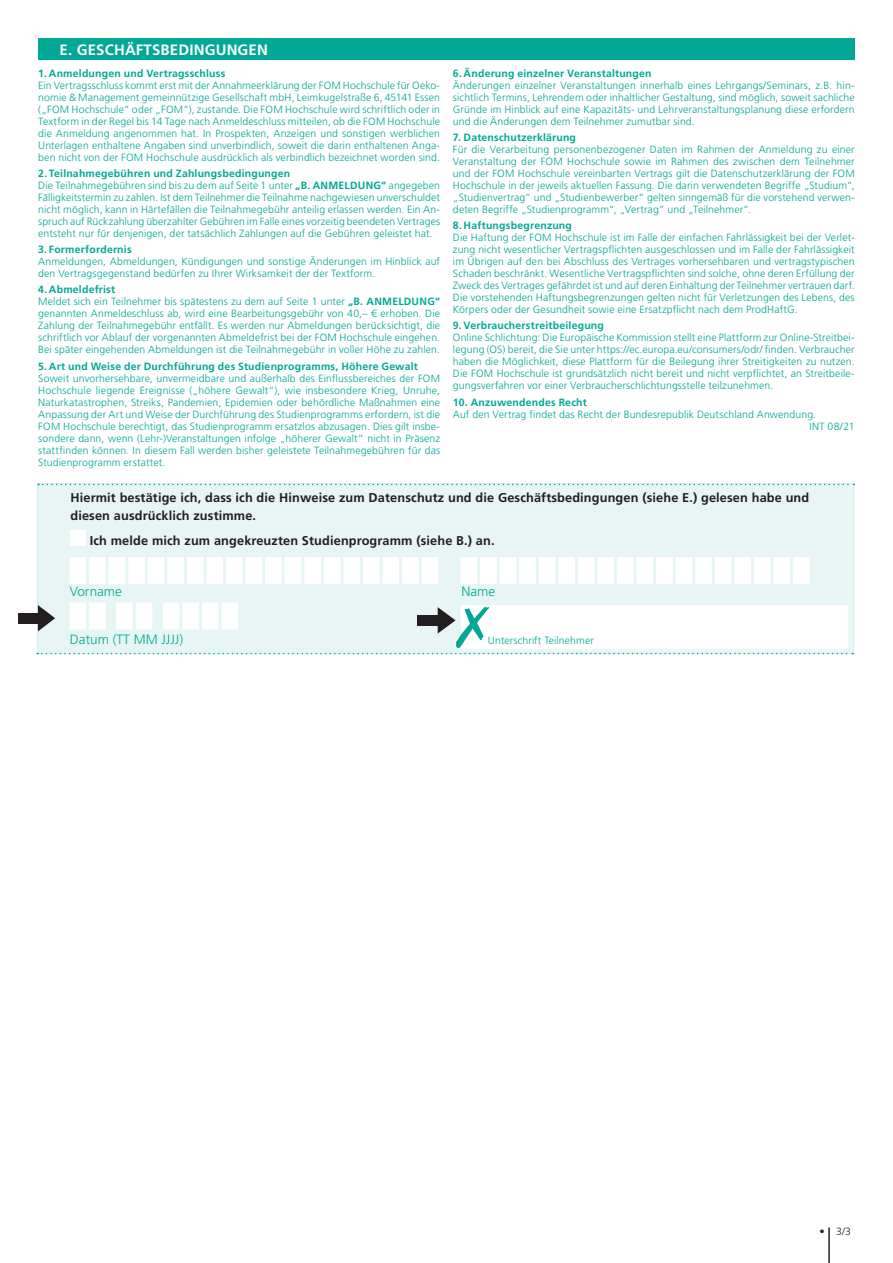
<style>
.page{position:relative;width:893px;height:1263px;background:#fff}
.page>*{position:absolute;margin:0;border:0;box-sizing:border-box;transform-origin:0 0}
.t1{font:700 15px "Frutiger LT Pro";letter-spacing:.01em;color:#fff}
.t2{font:300 13.5px "Frutiger LT Pro";color:#00a895}
.t3{font:700 12.75px/17.4px "Frutiger LT Pro";letter-spacing:.01em;color:#231f20}
.t4{font:300 10.5px/12px "Frutiger LT Pro";letter-spacing:.01em;color:#00a895;text-align:justify}
.t5{font:700 10.5px "Frutiger LT Pro";letter-spacing:.02em;color:#00a895}
.t6{font:300 10.5px "Frutiger LT Pro";color:#231f20}
.s1{font-weight:700}
</style>
<div class="page">
<div style="left:38px;top:38px;width:817px;height:22px;background:#00a895"></div>
<div style="left:38px;top:483px;width:816px;height:171px;background:#e7f6f5"></div>
<div style="left:18px;top:613px;width:21px;height:10px;background:#231f20"></div>
<svg style="left:37px;top:598px;width:816px;height:56px"></svg>
<div style="left:70px;top:557px;width:16px;height:27px;background:#fff"></div>
<div style="left:90px;top:557px;width:15px;height:27px;background:#fff"></div>
<div style="left:109px;top:557px;width:16px;height:27px;background:#fff"></div>
<div style="left:129px;top:557px;width:15px;height:27px;background:#fff"></div>
<div style="left:148px;top:557px;width:16px;height:27px;background:#fff"></div>
<div style="left:168px;top:557px;width:16px;height:27px;background:#fff"></div>
<div style="left:187px;top:557px;width:16px;height:27px;background:#fff"></div>
<div style="left:207px;top:557px;width:16px;height:27px;background:#fff"></div>
<div style="left:226px;top:557px;width:16px;height:27px;background:#fff"></div>
<div style="left:246px;top:557px;width:16px;height:27px;background:#fff"></div>
<div style="left:266px;top:557px;width:15px;height:27px;background:#fff"></div>
<div style="left:285px;top:557px;width:16px;height:27px;background:#fff"></div>
<div style="left:305px;top:557px;width:15px;height:27px;background:#fff"></div>
<div style="left:324px;top:557px;width:16px;height:27px;background:#fff"></div>
<div style="left:344px;top:557px;width:16px;height:27px;background:#fff"></div>
<div style="left:363px;top:557px;width:16px;height:27px;background:#fff"></div>
<div style="left:383px;top:557px;width:16px;height:27px;background:#fff"></div>
<div style="left:402px;top:557px;width:16px;height:27px;background:#fff"></div>
<div style="left:422px;top:557px;width:16px;height:27px;background:#fff"></div>
<div style="left:461px;top:557px;width:16px;height:27px;background:#fff"></div>
<div style="left:480px;top:557px;width:16px;height:27px;background:#fff"></div>
<div style="left:500px;top:557px;width:16px;height:27px;background:#fff"></div>
<div style="left:520px;top:557px;width:15px;height:27px;background:#fff"></div>
<div style="left:539px;top:557px;width:16px;height:27px;background:#fff"></div>
<div style="left:559px;top:557px;width:15px;height:27px;background:#fff"></div>
<div style="left:578px;top:557px;width:16px;height:27px;background:#fff"></div>
<div style="left:598px;top:557px;width:16px;height:27px;background:#fff"></div>
<div style="left:617px;top:557px;width:16px;height:27px;background:#fff"></div>
<div style="left:637px;top:557px;width:16px;height:27px;background:#fff"></div>
<div style="left:656px;top:557px;width:16px;height:27px;background:#fff"></div>
<div style="left:676px;top:557px;width:16px;height:27px;background:#fff"></div>
<div style="left:696px;top:557px;width:15px;height:27px;background:#fff"></div>
<div style="left:715px;top:557px;width:16px;height:27px;background:#fff"></div>
<div style="left:735px;top:557px;width:16px;height:27px;background:#fff"></div>
<div style="left:754px;top:557px;width:16px;height:27px;background:#fff"></div>
<div style="left:774px;top:557px;width:16px;height:27px;background:#fff"></div>
<div style="left:793px;top:557px;width:16px;height:27px;background:#fff"></div>
<div style="left:70px;top:530px;width:16px;height:15px;background:#fff"></div>
<hr style="left:828px;top:1227px;width:2px;height:36px;background:#231f20">
<h1 class="t1" style="left:60px;top:41px;width:210px">E. GESCHÄFTSBEDINGUNGEN</h1>
<p class="t5" style="left:38px;top:67px;width:189px">1. Anmeldungen und Vertragsschluss</p>
<p class="t4" style="left:38px;top:79px;width:403px">Ein Vertragsschluss kommt erst mit der Annahmeerklärung der FOM Hochschule für Oeko&shy;nomie &amp; Management gemeinnützige Gesellschaft mbH, Leimkugelstraße 6, 45141 Essen („FOM Hochschule“ oder „FOM“), zustande. Die FOM Hochschule wird schriftlich oder in Textform in der Regel bis 14 Tage nach Anmeldeschluss mitteilen, ob die FOM Hochschule die Anmeldung angenommen hat. In Prospekten, Anzeigen und sonstigen werblichen Unterlagen enthaltene Angaben sind unverbindlich, soweit die darin enthaltenen Anga&shy;ben nicht von der FOM Hochschule ausdrücklich als verbindlich bezeichnet worden sind.</p>
<p class="t4" style="left:38px;top:167px;width:403px;text-align:left"><span class="s1">2.Teilnahmegebühren und Zahlungsbedingungen<br></span>Die Teilnahmegebühren sind bis zu dem auf Seite 1 unter <span class="s1">„B. ANMELDUNG“</span> angegeben Fälligkeitstermin zu zahlen. Ist dem Teilnehmer die Teilnahme nachgewiesen unverschuldet nicht möglich, kann in Härtefällen die Teilnahmegebühr anteilig erlassen werden. Ein An&shy;spruch auf Rückzahlung überzahlter Gebühren im Falle eines vorzeitig beendeten Vertrages entsteht nur für denjenigen, der tatsächlich Zahlungen auf die Gebühren geleistet hat.</p>
<p class="t5" style="left:38px;top:243px;width:95px">3. Formerfordernis</p>
<p class="t4" style="left:38px;top:255px;width:403px">Anmeldungen, Abmeldungen, Kündigungen und sonstige Änderungen im Hinblick auf den Vertragsgegenstand bedürfen zu Ihrer Wirksamkeit der der Textform.</p>
<p class="t4" style="left:38px;top:284px;width:403px;text-align:left"><span class="s1">4.Abmeldefrist<br></span>Meldet sich ein Teilnehmer bis spätestens zu dem auf Seite 1 unter <span class="s1">„B. ANMELDUNG“ </span>genannten Anmeldeschluss ab, wird eine Bearbeitungsgebühr von 40,– € erhoben. Die Zahlung der Teilnahmegebühr entfällt. Es werden nur Abmeldungen berücksichtigt, die schriftlich vor Ablauf der vorgenannten Abmeldefrist bei der FOM Hochschule eingehen.<br>Bei später eingehenden Abmeldungen ist die Teilnahmegebühr in voller Höhe zu zahlen.</p>
<p class="t5" style="left:38px;top:360px;width:381px">5. Art und Weise der Durchführung des Studienprogramms, Höhere Gewalt</p>
<p class="t4" style="left:38px;top:372px;width:403px">Soweit unvorhersehbare, unvermeidbare und außerhalb des Einflussbereiches der FOM Hochschule liegende Ereignisse („höhere Gewalt“), wie insbesondere Krieg, Unruhe, Naturkatastrophen, Streiks, Pandemien, Epidemien oder behördliche Maßnahmen eine Anpassung der Art und Weise der Durchführung des Studienprogramms erfordern, ist die FOM Hochschule berechtigt, das Studienprogramm ersatzlos abzusagen. Dies gilt insbe&shy;sondere dann, wenn (Lehr-)Veranstaltungen infolge „höherer Gewalt“ nicht in Präsenz stattfinden können. In diesem Fall werden bisher geleistete Teilnahmegebühren für das Studienprogramm erstattet.</p>
<p class="t5" style="left:453px;top:67px;width:200px">6. Änderung einzelner Veranstaltungen</p>
<p class="t4" style="left:453px;top:79px;width:403px">Änderungen einzelner Veranstaltungen innerhalb eines Lehrgangs/Seminars, z.B. hin&shy;sichtlich Termins, Lehrendem oder inhaltlicher Gestaltung, sind möglich, soweit sachliche Gründe im Hinblick auf eine Kapazitäts- und Lehrveranstaltungsplanung diese erfordern und die Änderungen dem Teilnehmer zumutbar sind.</p>
<p class="t5" style="left:453px;top:131px;width:125px">7. Datenschutzerklärung</p>
<p class="t4" style="left:453px;top:143px;width:403px">Für die Verarbeitung personenbezogener Daten im Rahmen der Anmeldung zu einer Veranstaltung der FOM Hochschule sowie im Rahmen des zwischen dem Teilnehmer und der FOM Hochschule vereinbarten Vertrags gilt die Datenschutzerklärung der FOM Hochschule in der jeweils aktuellen Fassung. Die darin verwendeten Begriffe „Studium“, „Studienvertrag“ und „Studienbewerber“ gelten sinngemäß für die vorstehend verwen&shy;deten Begriffe „Studienprogramm“, „Vertrag“ und „Teilnehmer“.</p>
<p class="t5" style="left:453px;top:219px;width:120px">8.Haftungsbegrenzung</p>
<p class="t4" style="left:453px;top:232px;width:403px">Die Haftung der FOM Hochschule ist im Falle der einfachen Fahrlässigkeit bei der Verlet&shy;zung nicht wesentlicher Vertragspflichten ausgeschlossen und im Falle der Fahrlässigkeit im Übrigen auf den bei Abschluss des Vertrages vorhersehbaren und vertragstypischen Schaden beschränkt. Wesentliche Vertragspflichten sind solche, ohne deren Erfüllung der Zweck des Vertrages gefährdet ist und auf deren Einhaltung der Teilnehmer vertrauen darf.<br>Die vorstehenden Haftungsbegrenzungen gelten nicht für Verletzungen des Lebens, des Körpers oder der Gesundheit sowie eine Ersatzpflicht nach dem ProdHaftG.</p>
<p class="t5" style="left:453px;top:319px;width:153px">9. Verbraucherstreitbeilegung</p>
<p class="t4" style="left:453px;top:332px;width:403px">Online Schlichtung: Die Europäische Kommission stellt eine Plattform zur Online-Streitbei&shy;legung (OS) bereit, die Sie unter https://ec.europa.eu/consumers/odr/ finden. Verbraucher haben die Möglichkeit, diese Plattform für die Beilegung ihrer Streitigkeiten zu nutzen.<br>Die FOM Hochschule ist grundsätzlich nicht bereit und nicht verpflichtet, an Streitbeile&shy;gungsverfahren vor einer Verbraucherschlichtungsstelle teilzunehmen.</p>
<p class="t5" style="left:453px;top:396px;width:135px">10. Anzuwendendes Recht</p>
<p class="t4" style="left:809px;top:408px;width:47px;text-indent:-356px">Auf den Vertrag findet das Recht der Bundesrepublik Deutschland Anwendung.<br>INT 08/21</p>
<p class="t3" style="left:70px;top:489px;width:740px">Hiermit bestätige ich, dass ich die Hinweise zum Datenschutz und die Geschäftsbedingungen (siehe E.) gelesen habe und diesen ausdrücklich zustimme.</p>
<p class="t3" style="left:90px;top:532px;width:406px">Ich melde mich zum angekreuzten Studienprogramm (siehe B.) an.</p>
<p class="t2" style="left:70px;top:584px;width:54px">Vorname</p>
<p class="t2" style="left:461px;top:584px;width:35px">Name</p>
<p class="t2" style="left:70px;top:632px;width:115px">Datum (TT MM JJJJ)</p>
<p class="t4" style="left:488px;top:635px;width:107px">Unterschrift Teilnehmer</p>
<p class="t6" style="left:819px;top:1225px;width:33px">• 3/3</p>
</div>
